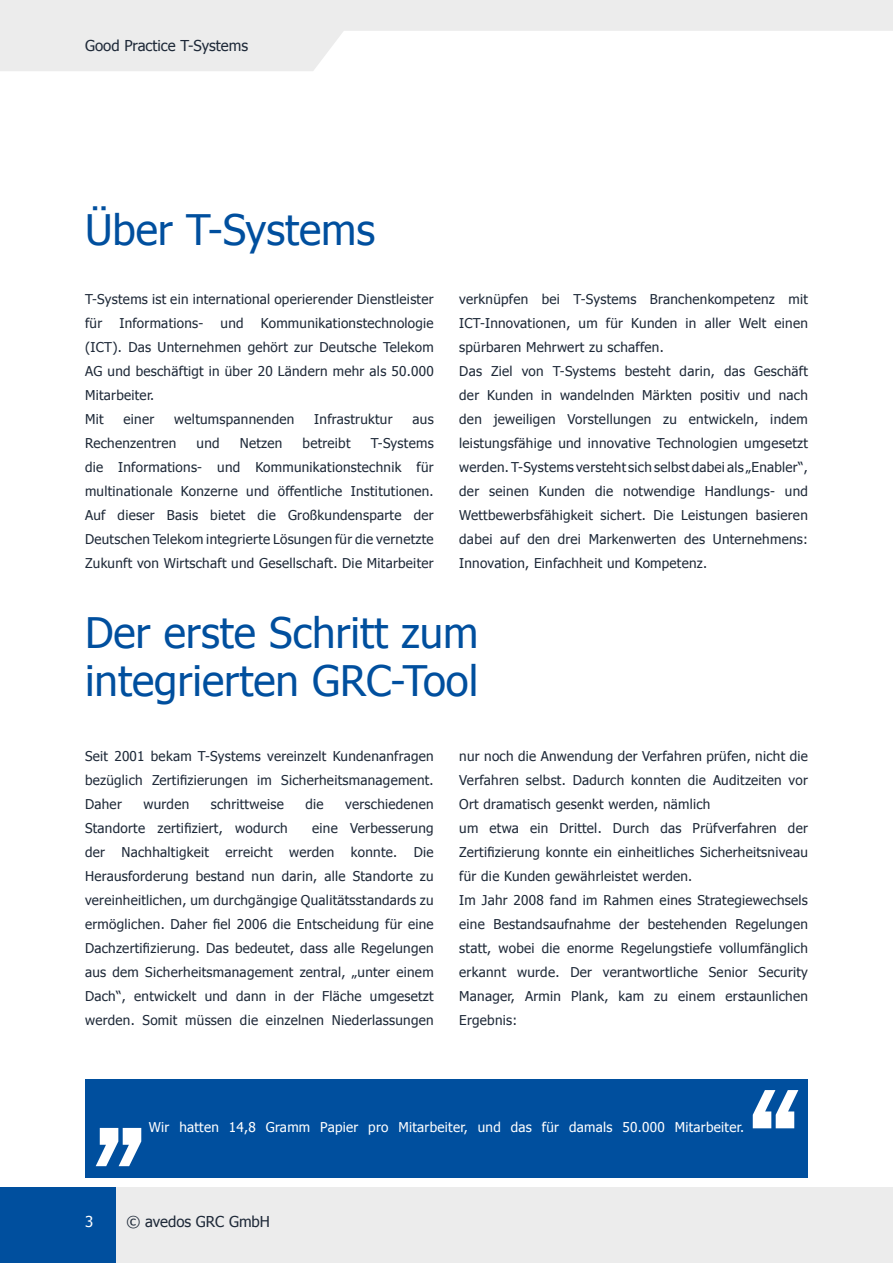
<style>
.page{position:relative;width:893px;height:1263px;background:#fff}
.page>*{position:absolute;margin:0;border:0;box-sizing:border-box;transform-origin:0 0}
.t1{font:42px/48px "Tahoma";color:#004f9e}
.t2{font:15px "Tahoma";color:#1e2938}
.t3{font:15px "Tahoma";color:#fff}
.t4{font:13.5px/24px "Tahoma";letter-spacing:.02em;color:#1e2938}
.t5{font:13.5px "Tahoma";letter-spacing:.02em;color:#fff}
</style>
<div class="page">
<svg style="left:0;top:0;width:893px;height:71px;fill:#ececec"></svg>
<div style="left:115px;top:1187px;width:778px;height:76px;background:#ececec"></div>
<div style="left:0;top:1187px;width:115px;height:76px;background:#004f9e"></div>
<div style="left:85px;top:1079px;width:723px;height:99px;background:#004f9e"></div>
<svg style="left:753px;top:1090px;width:45px;height:38px"></svg>
<svg style="left:96px;top:1128px;width:45px;height:38px"></svg>
<p class="t2" style="left:85px;top:40px;width:164px">Good Practice T-Systems</p>
<h1 class="t1" style="left:85px;top:208px;width:292px">Über T-Systems</h1>
<p class="t4" style="left:85px;top:288px;width:350px">T-Systems ist ein international operierender Dienstleister für</p>
<p class="t4" style="left:119px;top:312px;width:85px">Informations-</p>
<p class="t4" style="left:221px;top:312px;width:25px">und</p>
<p class="t4" style="left:85px;top:312px;width:350px;text-indent:176px">Kommunikationstechnologie (ICT). Das Unternehmen gehört zur Deutsche Telekom<br>AG und beschäftigt in über 20 Ländern mehr als 50.000<br>Mitarbeiter.<br>Mit</p>
<p class="t4" style="left:124px;top:408px;width:32px">einer</p>
<p class="t4" style="left:174px;top:408px;width:122px">weltumspannenden</p>
<p class="t4" style="left:314px;top:408px;width:80px">Infrastruktur</p>
<p class="t4" style="left:413px;top:408px;width:23px">aus</p>
<p class="t4" style="left:85px;top:432px;width:93px">Rechenzentren</p>
<p class="t4" style="left:197px;top:432px;width:25px">und</p>
<p class="t4" style="left:240px;top:432px;width:44px">Netzen</p>
<p class="t4" style="left:303px;top:432px;width:49px">betreibt</p>
<p class="t4" style="left:85px;top:432px;width:350px;text-align:justify;text-indent:286px">T-Systems die Informations- und Kommunikationstechnik für multinationale Konzerne und öffentliche Institutionen.<br>Auf dieser Basis bietet die Großkundensparte der Deutschen Telekom integrierte Lösungen für die vernetzte Zukunft von Wirtschaft und Gesellschaft. Die Mitarbeiter</p>
<p class="t4" style="left:459px;top:288px;width:350px">verknüpfen bei T-Systems Branchenkompetenz mit ICT-Innovationen, um für Kunden in aller Welt einen spürbaren Mehrwert zu schaffen.<br>Das Ziel von T-Systems besteht darin, das Geschäft der Kunden in wandelnden Märkten positiv und nach den jeweiligen Vorstellungen zu entwickeln, indem leistungsfähige und innovative Technologien umgesetzt werden. T-Systems versteht sich selbst dabei als „Enabler“, der seinen Kunden die notwendige Handlungs- und Wettbewerbsfähigkeit sichert. Die Leistungen basieren dabei auf den drei Markenwerten des Unternehmens:<br>Innovation, Einfachheit und Kompetenz.</p>
<h1 class="t1" style="left:85px;top:612px;width:395px">Der erste Schritt zum integrierten GRC-Tool</h1>
<p class="t4" style="left:85px;top:745px;width:350px;text-align:justify">Seit 2001 bekam T-Systems vereinzelt Kundenanfragen bezüglich Zertifizierungen im Sicherheitsmanagement.<br>Daher</p>
<p class="t4" style="left:143px;top:793px;width:47px">wurden</p>
<p class="t4" style="left:211px;top:793px;width:74px">schrittweise</p>
<p class="t4" style="left:305px;top:793px;width:20px">die</p>
<p class="t4" style="left:345px;top:793px;width:90px">verschiedenen</p>
<p class="t4" style="left:85px;top:817px;width:204px">Standorte zertifiziert, wodurch</p>
<p class="t4" style="left:85px;top:817px;width:350px;text-align:justify;text-indent:227px">eine Verbesserung der Nachhaltigkeit erreicht werden konnte. Die Herausforderung bestand nun darin, alle Standorte zu vereinheitlichen, um durchgängige Qualitätsstandards zu ermöglichen. Daher fiel 2006 die Entscheidung für eine Dachzertifizierung. Das bedeutet, dass alle Regelungen aus dem Sicherheitsmanagement zentral, „unter einem Dach“, entwickelt und dann in der Fläche umgesetzt werden. Somit müssen die einzelnen Niederlassungen</p>
<p class="t4" style="left:459px;top:745px;width:350px">nur noch die Anwendung der Verfahren prüfen, nicht die Verfahren selbst. Dadurch konnten die Auditzeiten vor Ort dramatisch gesenkt werden, nämlich<br>um etwa ein Drittel. Durch das Prüfverfahren der Zertifizierung konnte ein einheitliches Sicherheitsniveau für die Kunden gewährleistet werden.<br>Im Jahr 2008 fand im Rahmen eines Strategiewechsels eine Bestandsaufnahme der bestehenden Regelungen statt, wobei die enorme Regelungstiefe vollumfänglich erkannt wurde. Der verantwortliche Senior Security Manager, Armin Plank, kam zu einem erstaunlichen Ergebnis:</p>
<p class="t5" style="left:149px;top:1118px;width:597px">Wir hatten 14,8 Gramm Papier pro Mitarbeiter, und das für damals 50.000 Mitarbeiter.</p>
<p class="t3" style="left:85px;top:1215px;width:10px">3</p>
<p class="t2" style="left:126px;top:1215px;width:145px">© avedos GRC GmbH</p>
</div>
